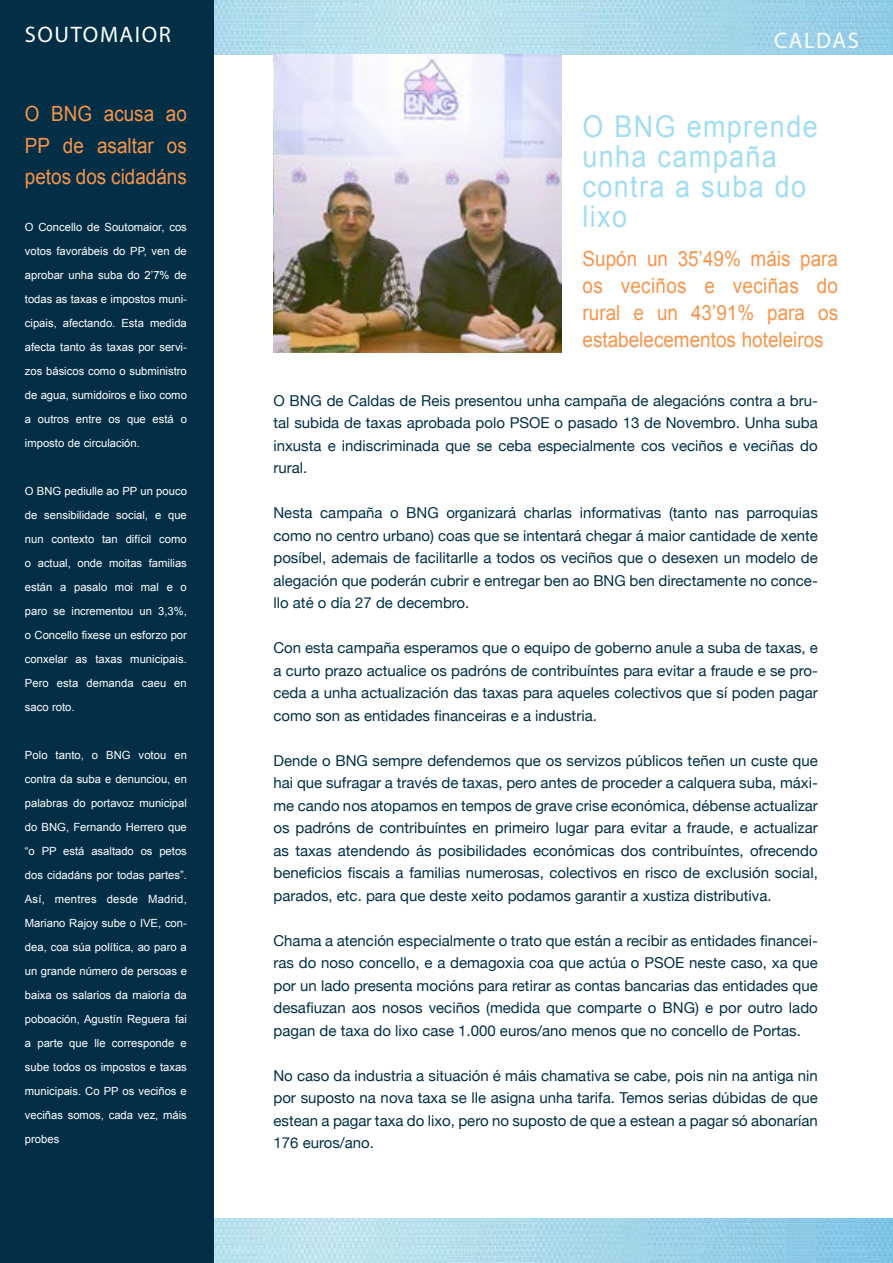
<style>
.page{position:relative;width:893px;height:1263px;background:#fff}
.page>*{position:absolute;margin:0;border:0;box-sizing:border-box;transform-origin:0 0}
.t1{font:30px/30px "Arial";letter-spacing:.05em;color:#a2ddf2;scale:.9 1}
.t2{font:22.5px "Myriad Pro";letter-spacing:.07em;color:#fff}
.t3{font:21px/27px "Arial";color:#f7944b;text-align:justify;scale:.9 1}
.t4{font:15px/22.5px "Helvetica Neue";color:#032f46;text-align:justify}
.t5{font:11.25px/24px "Arial";color:#fff;text-align:justify}
</style>
<div class="page">
<img style="left:214px;top:0;width:679px;height:54px">
<img style="left:214px;top:1218px;width:679px;height:45px">
<div style="left:0;top:0;width:214px;height:1263px;background:#032f46"></div>
<img style="left:273px;top:54px;width:288px;height:299px">
<h2 class="t2" style="left:25px;top:20px;width:148px">SOUTOMAIOR</h2>
<h2 class="t2" style="left:774px;top:26px;width:86px">CALDAS</h2>
<h3 class="t3" style="left:25px;top:98px;width:181px;line-height:31.5px">O BNG acusa ao PP de asaltar os petos dos cidadáns</h3>
<p class="t5" style="left:25px;top:215px;width:164px">O Concello de Soutomaior, cos votos favorábeis do PP, ven de aprobar unha suba do 2’7% de todas as taxas e impostos muni&shy;cipais, afectando. Esta medida afecta tanto ás taxas por servi&shy;zos básicos como o subministro de agua, sumidoiros e lixo como a outros entre os que está o imposto de circulación.</p>
<p class="t5" style="left:25px;top:479px;width:163px">O BNG pediulle ao PP un pouco de sensibilidade social, e que nun contexto tan difícil como o actual, onde moitas familias están a pasalo moi mal e o paro se incrementou un 3,3%, o Concello fixese un esforzo por conxelar as taxas municipais.<br>Pero esta demanda caeu en saco roto.</p>
<p class="t5" style="left:25px;top:743px;width:164px">Polo tanto, o BNG votou en contra da suba e denunciou, en palabras do portavoz municipal do BNG, Fernando Herrero que “o PP está asaltado os petos dos cidadáns por todas partes”.<br>Así, mentres desde Madrid, Mariano Rajoy sube o IVE, con&shy;dea, coa súa política, ao paro a un grande número de persoas e baixa os salarios da maioría da poboación, Agustín Reguera fai a parte que lle corresponde e sube todos os impostos e taxas municipais. Co PP os veciños e veciñas somos, cada vez, máis probes</p>
<h1 class="t1" style="left:583px;top:111px;width:263px">O BNG emprende unha campaña contra a suba do lixo</h1>
<h3 class="t3" style="left:583px;top:246px;width:285px">Supón un 35’49% máis para os veciños e veciñas do rural e un 43’91% para os estabelecementos hoteleiros</h3>
<p class="t4" style="left:273px;top:389px;width:546px">O BNG de Caldas de Reis presentou unha campaña de alegacións contra a bru&shy;tal subida de taxas aprobada polo PSOE o pasado 13 de Novembro. Unha suba inxusta e indiscriminada que se ceba especialmente cos veciños e veciñas do rural.</p>
<p class="t4" style="left:273px;top:501px;width:546px">Nesta campaña o BNG organizará charlas informativas (tanto nas parroquias como no centro urbano) coas que se intentará chegar á maior cantidade de xente posíbel, ademais de facilitarlle a todos os veciños que o desexen un modelo de alegación que poderán cubrir e entregar ben ao BNG ben directamente no conce&shy;llo até o día 27 de decembro.</p>
<p class="t4" style="left:273px;top:636px;width:546px">Con esta campaña esperamos que o equipo de goberno anule a suba de taxas, e a curto prazo actualice os padróns de contribuíntes para evitar a fraude e se pro&shy;ceda a unha actualización das taxas para aqueles colectivos que sí poden pagar como son as entidades financeiras e a industria.</p>
<p class="t4" style="left:273px;top:749px;width:546px">Dende o BNG sempre defendemos que os servizos públicos teñen un custe que hai que sufragar a través de taxas, pero antes de proceder a calquera suba, máxi&shy;me cando nos atopamos en tempos de grave crise económica, débense actualizar os padróns de contribuíntes en primeiro lugar para evitar a fraude, e actualizar as taxas atendendo ás posibilidades económicas dos contribuíntes, ofrecendo beneficios fiscais a familias numerosas, colectivos en risco de exclusión social, parados, etc. para que deste xeito podamos garantir a xustiza distributiva.</p>
<p class="t4" style="left:273px;top:929px;width:546px">Chama a atención especialmente o trato que están a recibir as entidades financei&shy;ras do noso concello, e a demagoxia coa que actúa o PSOE neste caso, xa que por un lado presenta mocións para retirar as contas bancarias das entidades que desafiuzan aos nosos veciños (medida que comparte o BNG) e por outro lado pagan de taxa do lixo case 1.000 euros/ano menos que no concello de Portas.</p>
<p class="t4" style="left:273px;top:1064px;width:546px">No caso da industria a situación é máis chamativa se cabe, pois nin na antiga nin por suposto na nova taxa se lle asigna unha tarifa. Temos serias dúbidas de que estean a pagar taxa do lixo, pero no suposto de que a estean a pagar só abonarían 176 euros/ano.</p>
</div>
